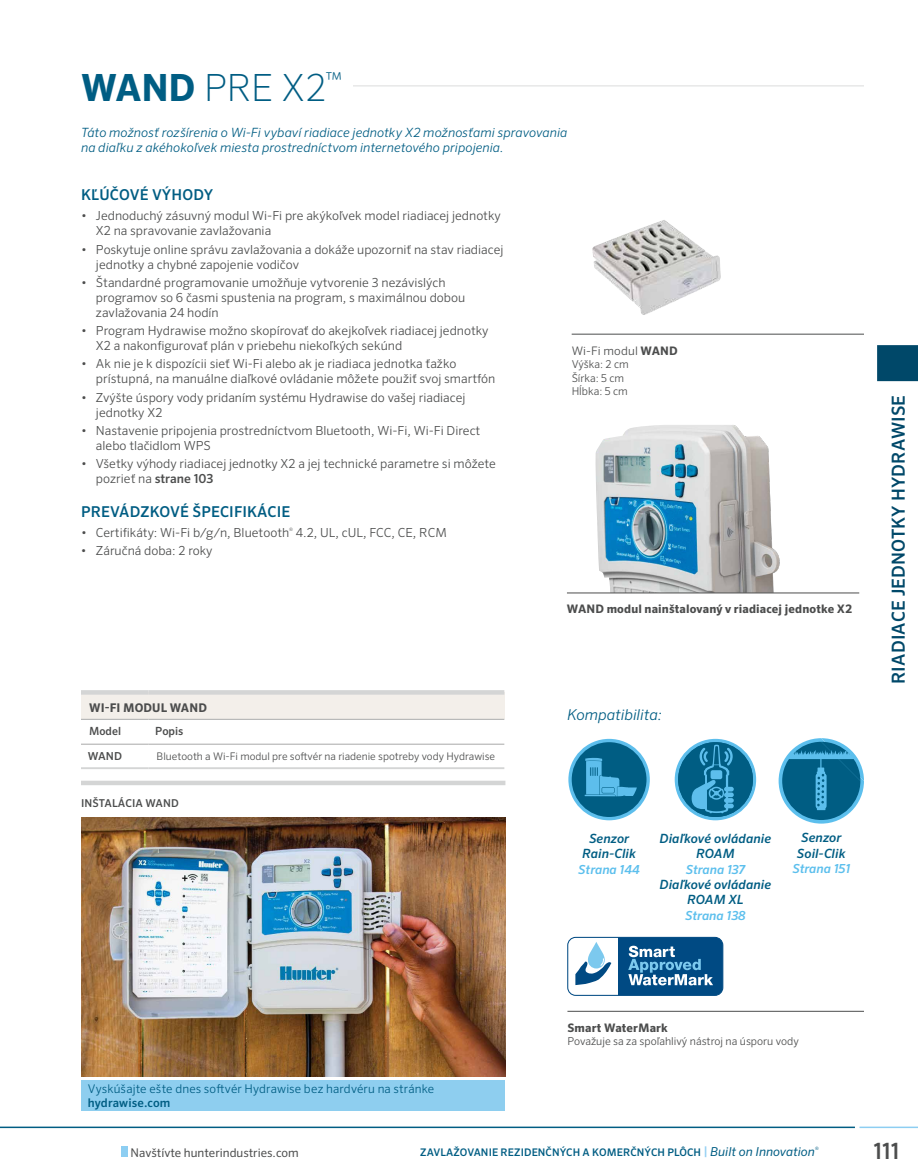
<style>
.page{position:relative;width:918px;height:1175px;background:#fff}
.page>*{position:absolute;margin:0;border:0;box-sizing:border-box;transform-origin:0 0}
.t1{font:200 37.5px "Sero Pro";color:#005d83}
.t2{font:500 22.5px "Sero Pro";color:#4c4d4d}
.t3{font:500 18px "Sero Pro";letter-spacing:.01em;color:#004869}
.t4{font:500 15px "Sero Pro";letter-spacing:.01em;color:#005d83}
.t5{font:italic 300 15px "Sero Pro";color:#005d83}
.t6{font:italic 300 12.75px/15px "Sero Pro";letter-spacing:.005em;color:#005d83}
.t7{font:italic 500 12.75px/15.3px "Sero Pro";letter-spacing:.005em;color:#005d83;text-align:center}
.t8{font:300 12.45px/15px "Sero Pro";color:#4c4d4d}
.t9{font:italic 500 12.45px "Sero Pro";color:#5cbfed}
.t10{font:300 12px "Sero Pro";letter-spacing:.01em;color:#005d83}
.t11{font:12px "Sero Pro";color:#4c4d4d}
.t12{font:700 12px "Sero Pro";letter-spacing:.01em;color:#4c4d4d}
.t13{font:500 12px "Sero Pro";letter-spacing:.01em;color:#005d83}
.t14{font:700 11.7px "Sero Pro";letter-spacing:.01em;color:#4c4d4d}
.t15{font:300 11.7px "Sero Pro";letter-spacing:.015em;color:#4c4d4d}
.t16{font:500 11.25px "Sero Pro";color:#4c4d4d}
.t17{font:500 10.95px "Sero Pro";color:#4c4d4d}
.t18{font:300 10.8px/13.5px "Sero Pro";color:#4c4d4d}
.t19{font:500 10.8px "Sero Pro";letter-spacing:.01em;color:#4c4d4d}
.t20{font:300 10.5px "Sero Pro";color:#4c4d4d}
.t21{font:500 10.5px "Sero Pro";letter-spacing:.01em;color:#005d83}
.s1{font-weight:700}
.s2{font-weight:500}
.s3{font-size:12px;color:#95d1f3}
.s4{font-weight:400;font-style:italic;font-size:12.3px}
</style>
<div class="page">
<div style="left:877px;top:345px;width:41px;height:36px;background:#004869"></div>
<div style="left:122px;top:1146px;width:6px;height:10px;background:#8dcef2"></div>
<hr style="left:0;top:1126px;width:855px;height:2px;background:#005d83">
<hr style="left:860px;top:1126px;width:58px;height:2px;background:#8dcef2">
<hr style="left:81px;top:85px;width:783px;height:1px;background:#dbdcdc">
<img style="left:595px;top:425px;width:185px;height:167px">
<hr style="left:567px;top:1011px;width:297px;height:1px;background:#4c4d4d">
<div style="left:567px;top:936px;width:156px;height:59px;border:1px solid #004a83;border-radius:8px"></div>
<svg style="left:575px;top:942px;width:36px;height:43px"></svg>
<svg style="left:618px;top:937px;width:105px;height:58px;background:#276899"></svg>
<div style="left:81px;top:47px;width:271px;height:53px;background:#fff"></div>
<div style="left:81px;top:780px;width:424px;height:5px;background:#d4d5d5"></div>
<hr style="left:572px;top:334px;width:292px;height:1px;background:#4c4d4d">
<hr style="left:567px;top:592px;width:292px;height:1px;background:#4c4d4d">
<div style="left:675px;top:739px;width:81px;height:81px;background:#5dbeec;border-radius:50%"></div>
<svg style="left:678px;top:742px;width:75px;height:75px"></svg>
<svg style="left:568px;top:739px;width:82px;height:81px"></svg>
<div style="left:572px;top:742px;width:75px;height:75px;background:#005d83;border-radius:50%"></div>
<svg style="left:585px;top:758px;width:52px;height:38px"></svg>
<svg style="left:779px;top:738px;width:85px;height:85px"></svg>
<img style="left:608px;top:220px;width:55px;height:21px">
<img style="left:81px;top:817px;width:424px;height:259px">
<div style="left:81px;top:692px;width:423px;height:27px;background:#f3efea"></div>
<hr style="left:81px;top:690px;width:67px;height:4px;background:#d4d5d5">
<hr style="left:148px;top:690px;width:356px;height:4px;background:#d4d5d5">
<hr style="left:81px;top:719px;width:67px;height:1px;background:#abacac">
<hr style="left:148px;top:719px;width:356px;height:1px;background:#abacac">
<hr style="left:81px;top:744px;width:67px;height:1px;background:#a8a9a9">
<hr style="left:148px;top:744px;width:356px;height:1px;background:#a8a9a9">
<hr style="left:81px;top:767px;width:67px;height:2px;background:#d4d5d5">
<hr style="left:148px;top:767px;width:356px;height:2px;background:#d4d5d5">
<div style="left:81px;top:1080px;width:423px;height:31px;background:#8eceef"></div>
<h1 class="t1" style="left:81px;top:65px;width:262px"><span class="s1">WAND</span> PRE X2<sup>™</sup></h1>
<p class="t6" style="left:81px;top:125px;width:488px">Táto možnosť rozšírenia o Wi-Fi vybaví riadiace jednotky X2 možnosťami spravovania na diaľku z akéhokoľvek miesta prostredníctvom internetového pripojenia.</p>
<p class="t4" style="left:81px;top:185px;width:134px">KĽÚČOVÉ VÝHODY</p>
<p class="t8" style="left:96px;top:208px;width:406px;text-indent:-15px">• Jednoduchý zásuvný modul Wi-Fi pre akýkoľvek model riadiacej jednotky<br>X2 na spravovanie zavlažovania</p>
<p class="t8" style="left:96px;top:241px;width:409px;text-indent:-15px">• Poskytuje online správu zavlažovania a dokáže upozorniť na stav riadiacej jednotky a chybné zapojenie vodičov</p>
<p class="t8" style="left:96px;top:275px;width:371px;text-indent:-15px">• Štandardné programovanie umožňuje vytvorenie 3 nezávislých programov so 6 časmi spustenia na program, s maximálnou dobou zavlažovania 24 hodín</p>
<p class="t8" style="left:96px;top:323px;width:394px;text-indent:-15px">• Program Hydrawise možno skopírovať do akejkoľvek riadiacej jednotky<br>X2 a nakonfigurovať plán v priebehu niekoľkých sekúnd</p>
<p class="t8" style="left:96px;top:356px;width:401px;text-indent:-15px">• Ak nie je k dispozícii sieť Wi-Fi alebo ak je riadiaca jednotka ťažko prístupná, na manuálne diaľkové ovládanie môžete použiť svoj smartfón</p>
<p class="t8" style="left:96px;top:389px;width:371px;text-indent:-15px">• Zvýšte úspory vody pridaním systému Hydrawise do vašej riadiacej jednotky X2</p>
<p class="t8" style="left:96px;top:423px;width:386px;text-indent:-15px">• Nastavenie pripojenia prostredníctvom Bluetooth, Wi-Fi, Wi-Fi Direct alebo tlačidlom WPS</p>
<p class="t8" style="left:96px;top:456px;width:402px;text-indent:-15px">• Všetky výhody riadiacej jednotky X2 a jej technické parametre si môžete pozrieť na <span class="s2">strane 103</span></p>
<p class="t4" style="left:81px;top:502px;width:211px">PREVÁDZKOVÉ ŠPECIFIKÁCIE</p>
<p class="t8" style="left:81px;top:525px;width:367px">• Certifikáty: Wi-Fi b/g/n, Bluetooth<sup>®</sup> 4.2, UL, cUL, FCC, CE, RCM</p>
<p class="t8" style="left:81px;top:543px;width:133px">• Záručná doba: 2 roky</p>
<p class="t12" style="left:89px;top:700px;width:119px">WI-FI MODUL WAND</p>
<p class="t16" style="left:89px;top:724px;width:33px">Model</p>
<p class="t16" style="left:155px;top:724px;width:30px">Popis</p>
<p class="t17" style="left:88px;top:749px;width:36px">WAND</p>
<p class="t20" style="left:157px;top:750px;width:340px">Bluetooth a Wi-Fi modul pre softvér na riadenie spotreby vody Hydrawise</p>
<p class="t19" style="left:81px;top:796px;width:99px">INŠTALÁCIA WAND</p>
<p class="t15" style="left:572px;top:343px;width:107px">Wi-Fi modul <span class="s1">WAND</span></p>
<p class="t18" style="left:572px;top:357px;width:59px">Výška: 2 cm<br>Šírka: 5 cm<br>Hĺbka: 5 cm</p>
<p class="t14" style="left:567px;top:602px;width:287px">WAND modul nainštalovaný v riadiacej jednotke X2</p>
<p class="t5" style="left:567px;top:706px;width:96px">Kompatibilita:</p>
<p class="t7" style="left:582px;top:831px;width:56px">Senzor<br>Rain-Clik</p>
<p class="t9" style="left:578px;top:861px;width:63px">Strana 144</p>
<p class="t7" style="left:660px;top:831px;width:113px">Diaľkové ovládanie<br>ROAM</p>
<p class="t9" style="left:686px;top:861px;width:61px">Strana 137</p>
<p class="t7" style="left:660px;top:877px;width:113px">Diaľkové ovládanie<br>ROAM XL</p>
<p class="t9" style="left:685px;top:907px;width:62px">Strana 138</p>
<p class="t7" style="left:797px;top:830px;width:50px">Senzor<br>Soil-Clik</p>
<p class="t9" style="left:792px;top:861px;width:59px">Strana 151</p>
<h3 class="t3" style="left:888px;top:684px;width:290px;rotate:-90deg">RIADIACE JEDNOTKY HYDRAWISE</h3>
<p class="t10" style="left:88px;top:1081px;width:348px">Vyskúšajte ešte dnes softvér Hydrawise bez hardvéru na stránke</p>
<p class="t13" style="left:88px;top:1095px;width:84px">hydrawise.com</p>
<p class="t14" style="left:567px;top:1020px;width:102px">Smart WaterMark</p>
<p class="t18" style="left:567px;top:1034px;width:233px">Považuje sa za spoľahlivý nástroj na úsporu vody</p>
<p class="t11" style="left:131px;top:1145px;width:170px">Navštívte hunterindustries.com</p>
<p class="t21" style="left:420px;top:1146px;width:400px">ZAVLAŽOVANIE REZIDENČNÝCH A KOMERČNÝCH PLÔCH <span class="s3">|</span> <span class="s4">Built on Innovation</span><sup>®</sup></p>
<h2 class="t2" style="left:874px;top:1137px;width:27px">111</h2>
</div>
